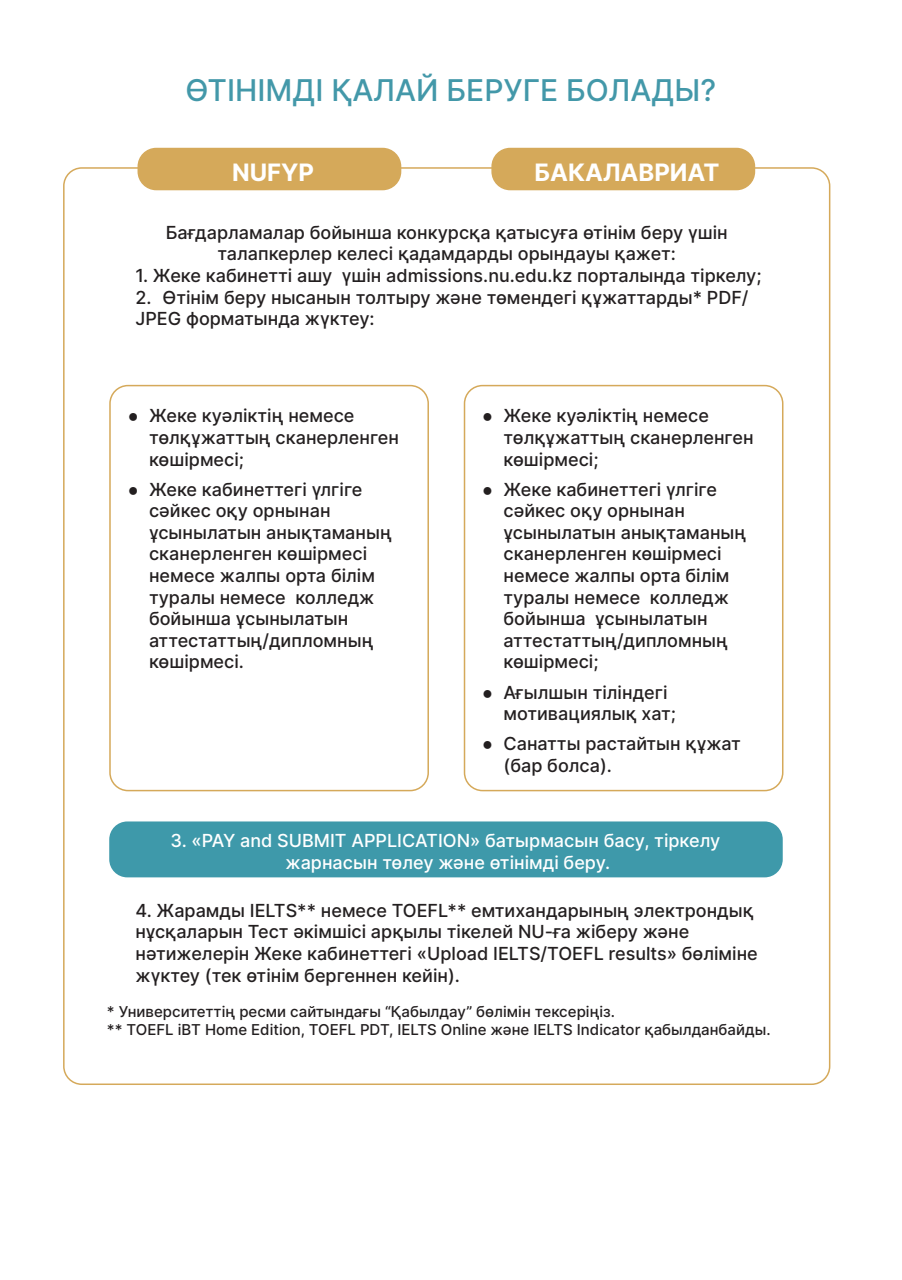
<style>
.page{position:relative;width:902px;height:1280px;background:#fff}
.page>*{position:absolute;margin:0;border:0;box-sizing:border-box;transform-origin:0 0}
.t1{font:500 30px "Inter";color:#4398a9}
.t2{font:700 24px "Inter";color:#fff}
.t3{font:500 18px/21.6px "Inter";color:#231f20}
.t4{font:500 18px/22.5px "Inter";color:#fff;text-align:center}
.t5{font:500 15px/18px "Inter";color:#231f20}
.s1{font-family:"Times New Roman";font-weight:400}
</style>
<div class="page">
<div style="left:109px;top:385px;width:320px;height:406px;border:2px solid #d5a95a;border-radius:18px"></div>
<div style="left:463px;top:385px;width:320px;height:406px;border:2px solid #d5a95a;border-radius:18px"></div>
<div style="left:138px;top:149px;width:262px;height:41px;background:#d5a95a;border-radius:18px"></div>
<div style="left:137px;top:148px;width:264px;height:42px;border:2px solid #d5a95a;border-radius:18px"></div>
<div style="left:492px;top:149px;width:262px;height:41px;background:#d5a95a;border-radius:18px"></div>
<div style="left:491px;top:148px;width:264px;height:42px;border:2px solid #d5a95a;border-radius:18px"></div>
<div style="left:109px;top:821px;width:673px;height:56px;background:#3e99aa;border-radius:18px"></div>
<h1 class="t1" style="left:185px;top:68px;width:532px">ӨТІНІМДІ ҚАЛАЙ БЕРУГЕ БОЛАДЫ?</h1>
<h2 class="t2" style="left:232px;top:154px;width:84px">NUFYP</h2>
<h2 class="t2" style="left:534px;top:154px;width:186px">БАКАЛАВРИАТ</h2>
<p class="t3" style="left:166px;top:221px;width:563px;text-align:center">Бағдарламалар бойынша конкурсқа қатысуға өтінім беру үшін талапкерлер келесі қадамдарды орындауы қажет:</p>
<p class="t3" style="left:135px;top:264px;width:627px">1. Жеке кабинетті ашу үшін admissions.nu.edu.kz порталында тіркелу;</p>
<p class="t3" style="left:135px;top:286px;width:614px">2. Өтінім беру нысанын толтыру және төмендегі құжаттарды* PDF/<br>JPEG форматында жүктеу:</p>
<p class="t3" style="left:149px;top:404px;width:251px;text-indent:-21px"><span class="s1">●</span> Жеке куәліктің немесе төлқұжаттың сканерленген көшірмесі;</p>
<p class="t3" style="left:149px;top:478px;width:244px;text-indent:-21px"><span class="s1">●</span> Жеке кабинеттегі үлгіге сәйкес оқу орнынан ұсынылатын анықтаманың сканерленген көшірмесі немесе жалпы орта білім туралы немесе колледж бойынша ұсынылатын аттестаттың/дипломның көшірмесі.</p>
<p class="t3" style="left:503px;top:404px;width:251px;text-indent:-21px"><span class="s1">●</span> Жеке куәліктің немесе төлқұжаттың сканерленген көшірмесі;</p>
<p class="t3" style="left:503px;top:478px;width:244px;text-indent:-21px"><span class="s1">●</span> Жеке кабинеттегі үлгіге сәйкес оқу орнынан ұсынылатын анықтаманың сканерленген көшірмесі немесе жалпы орта білім туралы немесе колледж бойынша ұсынылатын аттестаттың/дипломның көшірмесі;</p>
<p class="t3" style="left:503px;top:681px;width:174px;text-indent:-21px"><span class="s1">●</span> Ағылшын тіліндегі мотивациялық хат;</p>
<p class="t3" style="left:503px;top:732px;width:239px;text-indent:-21px"><span class="s1">●</span> Санатты растайтын құжат (бар болса).</p>
<p class="t4" style="left:171px;top:829px;width:551px">3. «PAY and SUBMIT APPLICATION» батырмасын басу, тіркелу жарнасын төлеу және өтінімді беру.</p>
<p class="t3" style="left:135px;top:899px;width:623px">4. Жарамды IELTS** немесе TOEFL** емтихандарының электрондық нұсқаларын Тест әкімшісі арқылы тікелей NU-ға жіберу және нәтижелерін Жеке кабинеттегі «Upload IELTS/TOEFL results» бөліміне жүктеу (тек өтінім бергеннен кейін).</p>
<p class="t5" style="left:107px;top:1002px;width:665px">* Университеттің ресми сайтындағы “Қабылдау” бөлімін тексеріңіз.<br>** TOEFL iBT Home Edition, TOEFL PDT, IELTS Online және IELTS Indicator қабылданбайды.</p>
</div>
